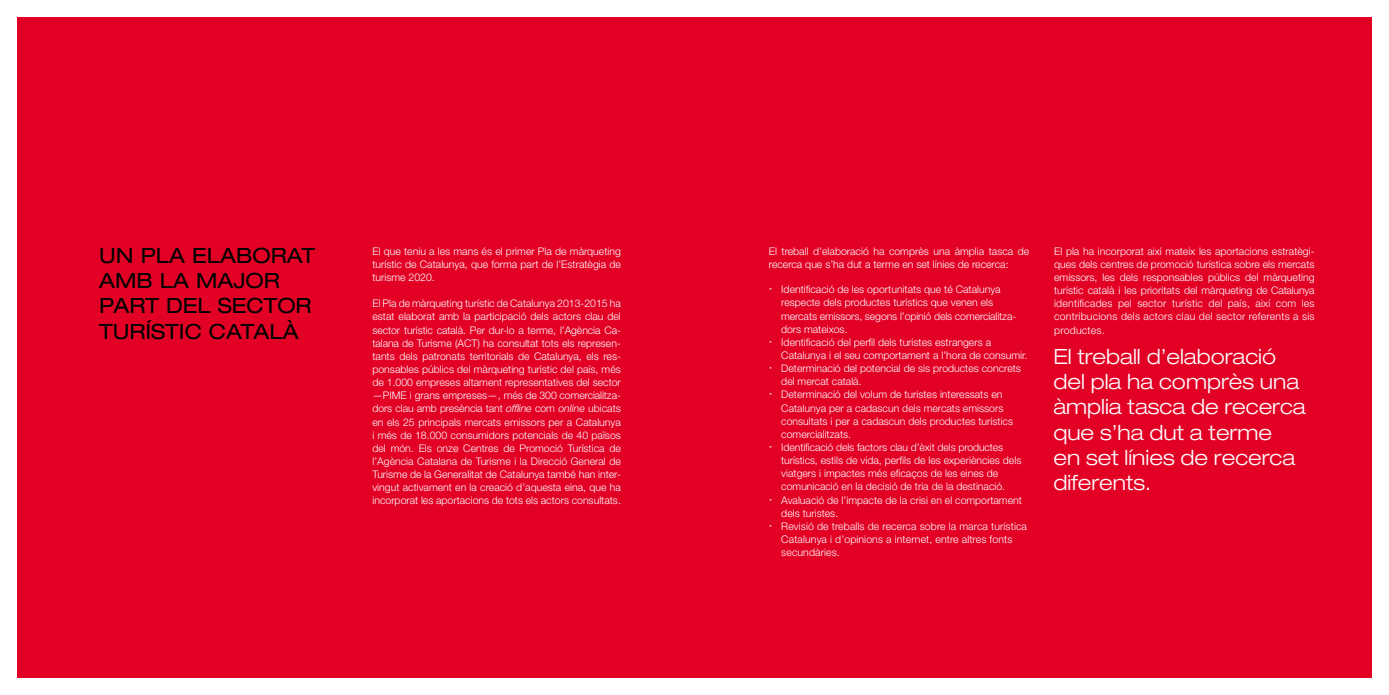
<style>
.page{position:relative;width:1389px;height:695px;background:#fff}
.page>*{position:absolute;margin:0;border:0;box-sizing:border-box;transform-origin:0 0}
.t1{font:300 expanded 21px/25.2px "Helvetica Neue";color:#fff}
.t2{font:expanded 21px/25.2px "Helvetica Neue";color:#000}
.t3{font:300 10.5px/13.1px "Helvetica Neue";color:#fff;text-align:justify}
.s1{font-style:italic}
.s2{font-size:13.12px}
</style>
<div class="page">
<div style="left:17px;top:17px;width:1355px;height:660px;background:#e20025"></div>
<h1 class="t2" style="left:99px;top:242px;width:187px;text-indent:137px">BORAT<br>AMB LA MAJOR<br>PART</h1>
<h1 class="t2" style="left:99px;top:242px;width:57px">UN PLA</h1>
<h1 class="t2" style="left:192px;top:242px;width:16px">ELA</h1>
<h1 class="t2" style="left:166px;top:293px;width:16px">DEL</h1>
<h1 class="t2" style="left:218px;top:293px;width:16px">SECT</h1>
<h1 class="t2" style="left:277px;top:293px;width:28px">OR</h1>
<h1 class="t2" style="left:99px;top:318px;width:14px">TURÍSTIC</h1>
<h1 class="t2" style="left:209px;top:318px;width:16px">CATALÀ</h1>
<p class="t3" style="left:372px;top:244px;width:250px">El que teniu a les mans és el primer Pla de màrqueting turístic de Catalunya, que forma part de l’Estratègia de turisme 2020.</p>
<p class="t3" style="left:372px;top:297px;width:250px">El Pla de màrqueting turístic de Catalunya 2013-2015 ha estat elaborat amb la participació dels actors clau del sector turístic català. Per dur-lo a terme, l’Agència Ca&shy;talana de Turisme (ACT) ha consultat tots els represen&shy;tants dels patronats territorials de Catalunya, els res&shy;ponsables públics del màrqueting turístic del país, més de 1.000 empreses altament representatives del sector —PIME i grans empreses—, més de 300 comercialitza&shy;dors clau amb presència tant <span class="s1">offline</span> com <span class="s1">online</span> ubicats en els 25 principals mercats emissors per a Catalunya i més de 18.000 consumidors potencials de 40 països del món. Els onze Centres de Promoció Turística de l’Agència Catalana de Turisme i la Direcció General de Turisme de la Generalitat de Catalunya també han inter&shy;vingut activament en la creació d’aquesta eina, que ha incorporat les aportacions de tots els actors consultats.</p>
<p class="t3" style="left:769px;top:244px;width:262px">El treball d’elaboració ha comprès una àmplia tasca de recerca que s’ha dut a terme en set línies de recerca:</p>
<p class="t3" style="left:769px;top:283px;width:233px"><span class="s2">·</span> Identificació de les oportunitats que té Catalunya</p>
<p class="t3" style="left:781px;top:296px;width:213px">respecte dels productes turístics que venen els</p>
<p class="t3" style="left:781px;top:309px;width:236px">mercats emissors, segons l’opinió dels comercialitza-</p>
<p class="t3" style="left:781px;top:322px;width:68px">dors mateixos.</p>
<p class="t3" style="left:769px;top:335px;width:224px"><span class="s2">·</span> Identificació del perfil dels turistes estrangers a</p>
<p class="t3" style="left:781px;top:348px;width:248px">Catalunya i el seu comportament a l’hora de consumir.</p>
<p class="t3" style="left:769px;top:361px;width:254px"><span class="s2">·</span> Determinació del potencial de sis productes concrets</p>
<p class="t3" style="left:781px;top:374px;width:82px">del mercat català.</p>
<p class="t3" style="left:769px;top:388px;width:235px"><span class="s2">·</span> Determinació del volum de turistes interessats en</p>
<p class="t3" style="left:781px;top:401px;width:224px">Catalunya per a cadascun dels mercats emissors</p>
<p class="t3" style="left:781px;top:414px;width:233px">consultats i per a cadascun dels productes turístics</p>
<p class="t3" style="left:781px;top:427px;width:71px">comercialitzats.</p>
<p class="t3" style="left:769px;top:440px;width:236px"><span class="s2">·</span> Identificació dels factors clau d’èxit dels productes</p>
<p class="t3" style="left:781px;top:453px;width:242px">turístics, estils de vida, perfils de les experiències dels</p>
<p class="t3" style="left:781px;top:466px;width:219px">viatgers i impactes més eficaços de les eines de</p>
<p class="t3" style="left:781px;top:479px;width:225px">comunicació en la decisió de tria de la destinació.</p>
<p class="t3" style="left:769px;top:493px;width:255px"><span class="s2">·</span> Avaluació de l’impacte de la crisi en el comportament</p>
<p class="t3" style="left:781px;top:506px;width:58px">dels turistes.</p>
<p class="t3" style="left:769px;top:519px;width:260px"><span class="s2">·</span> Revisió de treballs de recerca sobre la marca turística</p>
<p class="t3" style="left:781px;top:532px;width:233px">Catalunya i d’opinions a internet, entre altres fonts</p>
<p class="t3" style="left:781px;top:545px;width:60px">secundàries.</p>
<p class="t3" style="left:1054px;top:244px;width:262px">El pla ha incorporat així mateix les aportacions estratègi&shy;ques dels centres de promoció turística sobre els mercats emissors, les dels responsables públics del màrqueting turístic català i les prioritats del màrqueting de Catalunya identificades pel sector turístic del país, així com les contribucions dels actors clau del sector referents a sis productes.</p>
<h1 class="t1" style="left:1053px;top:343px;width:254px">El treball d’elaboració del pla ha comprès una àmplia tasca de recerca que s’ha dut a terme<br>en set línies de recerca diferents.</h1>
</div>
